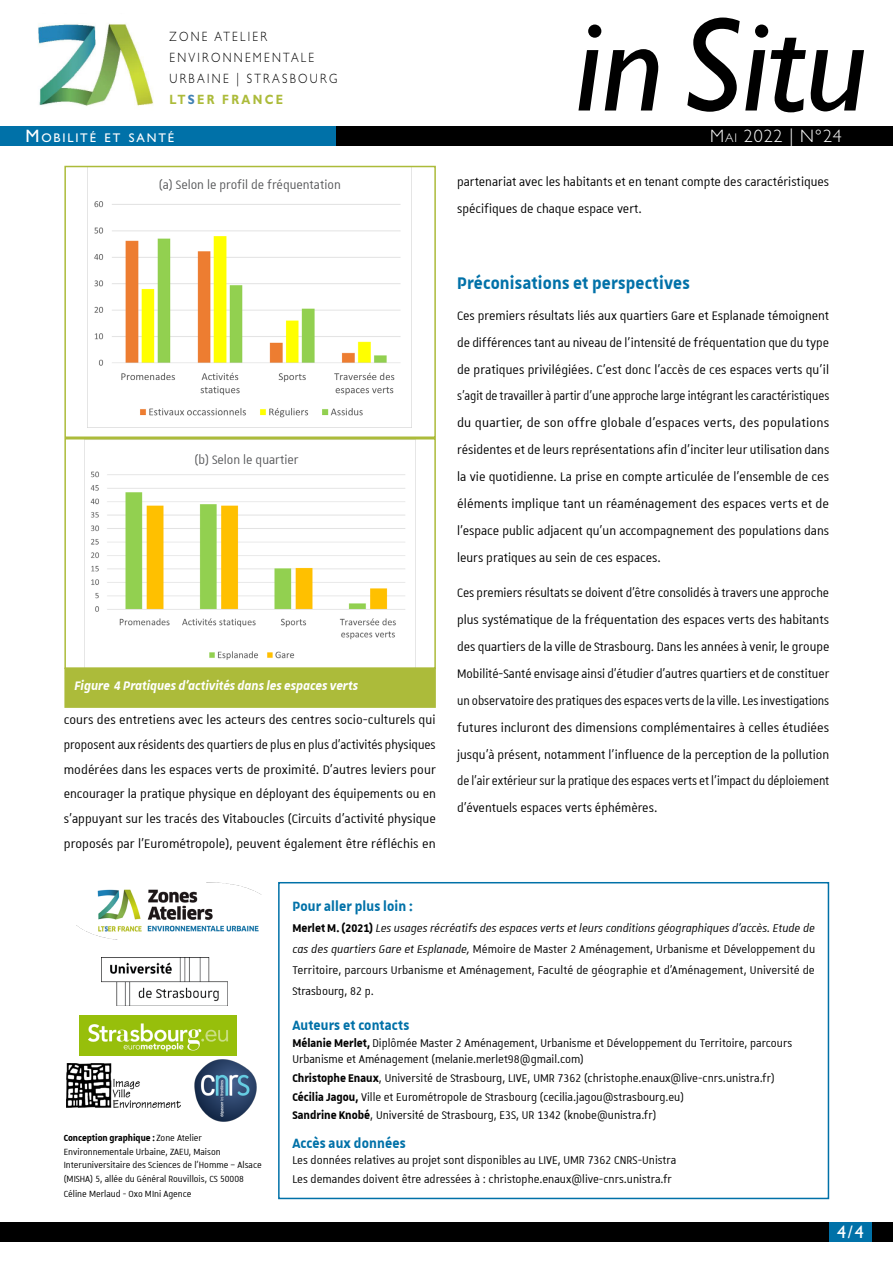
<style>
.page{position:relative;width:893px;height:1263px;background:#fff}
.page>*{position:absolute;margin:0;border:0;box-sizing:border-box;transform-origin:0 0}
.t1{font:italic 134.55px "Gill Sans Std";color:#000}
.t2{font:700 22.5px "Unistra A";letter-spacing:.01em;color:#0071a8;scale:.9 1}
.t3{font:700 18px "Unistra A";letter-spacing:.01em;color:#0071a8;scale:.9 1}
.t4{font:300 18px "Gill Sans Std";letter-spacing:.05em;color:#fff}
.t5{font:18px "Gill Sans Std";color:#fff}
.t6{font:16.5px/26.8px "Unistra A";color:#000;scale:.9 1}
.t7{font:16.5px/26.8px "Unistra A";color:#000;text-align:justify;scale:.87 1}
.t8{font:16.5px/24.8px "Unistra A";color:#000;text-align:justify;scale:.92 1}
.t9{font:16.5px "Unistra A";color:#58595b;scale:.9 1}
.t10{font:italic 700 16.5px "Unistra A";color:#fff;scale:.9 1}
.t11{font:15px/18.6px "Unistra A";color:#000;scale:.9 1}
.t12{font:15px/21px "Unistra A";color:#000;text-align:justify;scale:.91 1}
.t13{font:300 13.5px/21px "Gill Sans Std";letter-spacing:.2em;color:#000;scale:.85 1}
.t14{font:12.6px "Gill Sans Std";letter-spacing:.145em;color:#fff}
.t15{font:12px/13.5px "Unistra A";color:#000;scale:.9 1}
.s1{font-style:inherit}
.s2{font-weight:700;color:#acbb3a}
.s3{font-weight:700;color:#4181b3}
.s4{font-size:18px}
.s5{font-size:12.6px}
.s6{font-weight:700}
.s7{font-style:italic}
</style>
<div class="page">
<img style="left:38px;top:23px;width:116px;height:83px">
<div style="left:0;top:126px;width:893px;height:19px;background:#000"></div>
<div style="left:0;top:126px;width:336px;height:19px;background:#0071a8"></div>
<div style="left:0;top:1222px;width:893px;height:20px;background:#000"></div>
<div style="left:829px;top:1222px;width:43px;height:20px;background:#0071a8"></div>
<div style="left:278px;top:882px;width:551px;height:317px;border:2px solid #0071a8"></div>
<img style="left:102px;top:957px;width:126px;height:48px">
<img style="left:80px;top:1015px;width:156px;height:41px">
<img style="left:195px;top:1059px;width:61px;height:62px">
<img style="left:77px;top:882px;width:184px;height:58px">
<img style="left:66px;top:1064px;width:114px;height:43px">
<img style="left:90px;top:471px;width:315px;height:189px">
<div style="left:64px;top:438px;width:372px;height:231px;border:2px solid #acbb3a"></div>
<div style="left:65px;top:668px;width:370px;height:39px;background:#acbb3a"></div>
<div style="left:64px;top:668px;width:372px;height:40px;border:2px solid #acbb3a"></div>
<img style="left:87px;top:169px;width:324px;height:259px">
<div style="left:64px;top:166px;width:372px;height:272px;border:2px solid #acbb3a"></div>
<div style="left:148px;top:169px;width:204px;height:27px;background:#fff"></div>
<p class="t13" style="left:169px;top:26px;width:199px">ZONE ATELIER<br>ENVIRONNEMENTALE<br>URBAINE <span class="s1">| STRASBOURG<br></span><span class="s2">LT</span><span class="s3">S</span><span class="s2">ER FRANCE</span></p>
<p class="t14" style="left:26px;top:130px;width:150px"><span class="s4">M</span>OBILITÉ ET SANTÉ</p>
<p class="t9" style="left:159px;top:176px;width:204px">(a) Selon le profil de fréquentation</p>
<h1 class="t1" style="left:575px;top:-12px;width:295px">in Situ</h1>
<p class="t4" style="left:710px;top:125px;width:133px">M<span class="s5">ai</span> 2022 | N°24</p>
<p class="t6" style="left:457px;top:168px;width:415px">partenariat avec les habitants et en tenant compte des caractéristiques spécifiques de chaque espace vert.</p>
<p class="t9" style="left:194px;top:451px;width:117px">(b) Selon le quartier</p>
<p class="t10" style="left:74px;top:676px;width:317px">Figure 4 Pratiques d’activités dans les espaces verts</p>
<p class="t8" style="left:64px;top:707px;width:406px">cours des entretiens avec les acteurs des centres socio-culturels qui proposent aux résidents des quartiers de plus en plus d’activités physiques modérées dans les espaces verts de proximité. D’autres leviers pour encourager la pratique physique en déployant des équipements ou en s’appuyant sur les tracés des Vitaboucles (Circuits d’activité physique proposés par l’Eurométropole), peuvent également être réfléchis en</p>
<h2 class="t2" style="left:457px;top:270px;width:260px">Préconisations et perspectives</h2>
<p class="t6" style="left:457px;top:301px;width:415px;text-align:justify">Ces premiers résultats liés aux quartiers Gare et Esplanade témoignent de différences tant au niveau de l’intensité de fréquentation que du type de pratiques privilégiées. C’est donc l’accès de ces espaces verts qu’il s’agit de travailler à partir d’une approche large intégrant les caractéristiques du quartier, de son offre globale d’espaces verts, des populations résidentes et de leurs représentations afin d’inciter leur utilisation dans la vie quotidienne. La prise en compte articulée de l’ensemble de ces éléments implique tant un réaménagement des espaces verts et de l’espace public adjacent qu’un accompagnement des populations dans leurs pratiques au sein de ces espaces.</p>
<p class="t7" style="left:457px;top:579px;width:429px">Ces premiers résultats se doivent d’être consolidés à travers une approche plus systématique de la fréquentation des espaces verts des habitants des quartiers de la ville de Strasbourg. Dans les années à venir, le groupe Mobilité-Santé envisage ainsi d’étudier d’autres quartiers et de constituer un observatoire des pratiques des espaces verts de la ville. Les investigations futures incluront des dimensions complémentaires à celles étudiées jusqu’à présent, notamment l’influence de la perception de la pollution de l’air extérieur sur la pratique des espaces verts et l’impact du déploiement d’éventuels espaces verts éphémères.</p>
<p class="t15" style="left:64px;top:1131px;width:221px"><span class="s6">Conception graphique :</span> Zone Atelier Environnementale Urbaine, ZAEU, Maison Interuniversitaire des Sciences de l’Homme – Alsace (MISHA) 5, allée du Général Rouvillois, CS 50008</p>
<p class="t15" style="left:64px;top:1187px;width:143px">Céline Merlaud - Oxo MIni Agence</p>
<p class="t3" style="left:292px;top:896px;width:136px">Pour aller plus loin :</p>
<p class="t12" style="left:292px;top:917px;width:576px"><span class="s6">Merlet M. (2021)</span> <span class="s7">Les usages récréatifs des espaces verts et leurs conditions géographiques d’accès. Etude de cas des quartiers Gare et Esplanade,</span> Mémoire de Master 2 Aménagement, Urbanisme et Développement du Territoire, parcours Urbanisme et Aménagement, Faculté de géographie et d’Aménagement, Université de Strasbourg, 82 p.</p>
<p class="t3" style="left:292px;top:1015px;width:132px">Auteurs et contacts</p>
<p class="t11" style="left:292px;top:1034px;width:557px;line-height:16.5px"><span class="s6">Mélanie Merlet,</span> Diplômée Master 2 Aménagement, Urbanisme et Développement du Territoire, parcours<br>Urbanisme et Aménagement (melanie.merlet98@gmail.com)</p>
<p class="t11" style="left:292px;top:1068px;width:537px"><span class="s6">Christophe Enaux</span>, Université de Strasbourg, LIVE, UMR 7362 (christophe.enaux@live-cnrs.unistra.fr)<br><span class="s6">Cécilia Jagou,</span> Ville et Eurométropole de Strasbourg (cecilia.jagou@strasbourg.eu)<br><span class="s6">Sandrine Knobé</span>, Université de Strasbourg, E3S, UR 1342 (knobe@unistra.fr)</p>
<p class="t3" style="left:292px;top:1133px;width:128px">Accès aux données</p>
<p class="t11" style="left:292px;top:1151px;width:428px">Les données relatives au projet sont disponibles au LIVE, UMR 7362 CNRS-Unistra<br>Les demandes doivent être adressées à : christophe.enaux@live-cnrs.unistra.fr</p>
<p class="t5" style="left:837px;top:1221px;width:28px">4/4</p>
</div>
